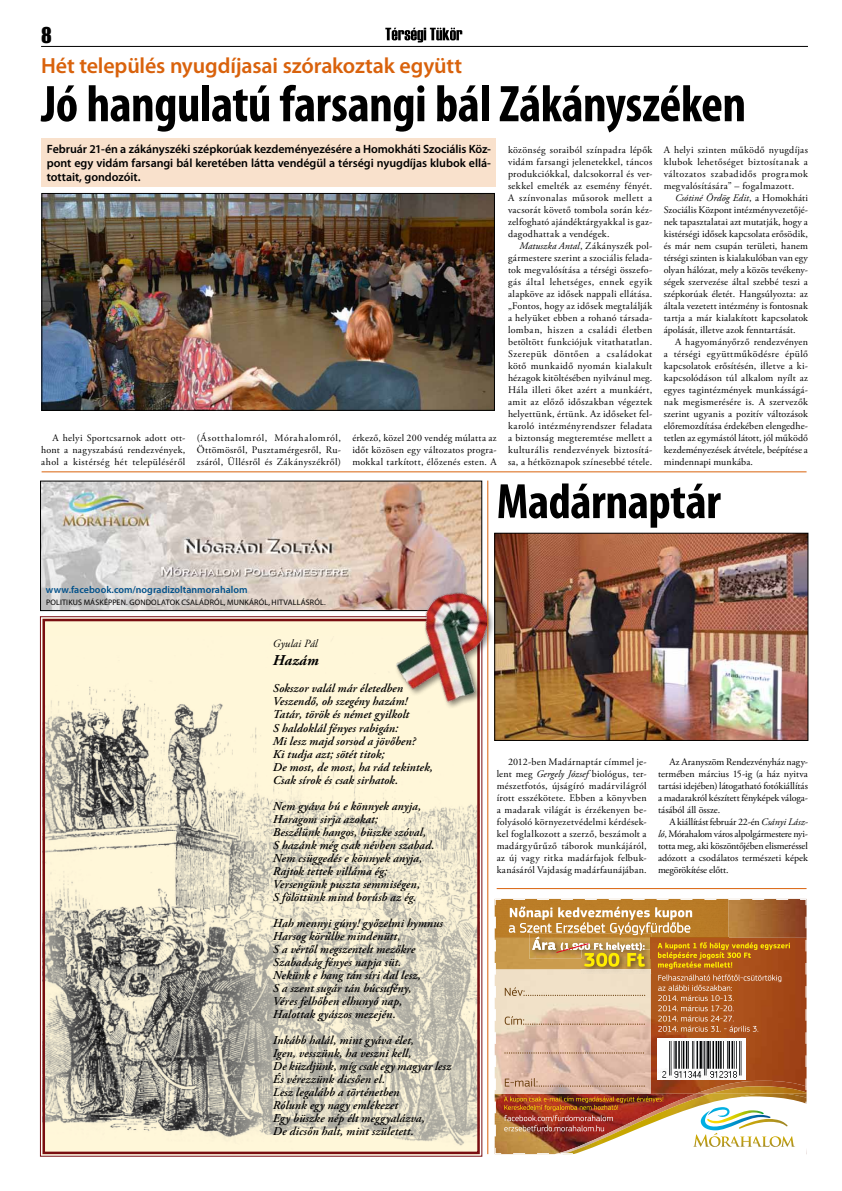
<style>
.page{position:relative;width:842px;height:1191px;background:#fff}
.page>*{position:absolute;margin:0;border:0;box-sizing:border-box;transform-origin:0 0}
.t1{font:700 condensed 52px "Myriad Pro";letter-spacing:-.01em;color:#000}
.t2{font:700 condensed 50px "Myriad Pro";letter-spacing:-.01em;color:#000}
.t3{font:600 22px "Myriad Pro";letter-spacing:-.01em;color:#d9620c}
.t4{font:20px "Impact";color:#000}
.t5{font:italic 700 15px "Adobe Garamond Pro";letter-spacing:.015em;color:#000}
.t6{font:italic 600 12px/13px "Adobe Garamond Pro";letter-spacing:.005em;color:#000}
.t7{font:600 12px/14px "Myriad Pro";letter-spacing:-.005em;color:#000;text-align:justify}
.t8{font:italic 11px "Adobe Garamond Pro";letter-spacing:.005em;color:#000}
.t9{font:10px/12px "Adobe Garamond Pro";letter-spacing:.02em;color:#000;text-align:justify}
.t10{font:600 10px "Myriad Pro";color:#00508a}
.t11{font:8px "Myriad Pro";letter-spacing:.025em;color:#000}
.s1{font-style:italic}
</style>
<div class="page">
<hr style="left:41px;top:46px;width:767px;height:1px;background:#000">
<svg style="left:385px;top:28px;width:77px;height:14px"></svg>
<img style="left:42px;top:483px;width:438px;height:126px">
<div style="left:40px;top:481px;width:442px;height:130px;border:1px solid #000"></div>
<div style="left:42px;top:138px;width:454px;height:49px;background:#f9e1cc"></div>
<svg style="left:40px;top:616px;width:443px;height:541px;background:#d5ceba"></svg>
<div style="left:43px;top:619px;width:437px;height:535px;border:2px solid #790e11"></div>
<svg style="left:495px;top:899px;width:311px;height:255px;background:#ab5e28"></svg>
<img style="left:495px;top:969px;width:156px;height:124px">
<svg style="left:495px;top:1055px;width:1px;height:12px"></svg>
<svg style="left:495px;top:1078px;width:1px;height:12px"></svg>
<svg style="left:504px;top:1052px;width:140px;height:1px"></svg>
<svg style="left:505px;top:906px;width:285px;height:127px;background:#c8945c"></svg>
<img style="left:658px;top:1038px;width:87px;height:40px">
<img style="left:504px;top:1078px;width:302px;height:76px">
<img style="left:44px;top:195px;width:449px;height:213px">
<div style="left:42px;top:193px;width:453px;height:217px;border:1px solid #000"></div>
<img style="left:385px;top:576px;width:109px;height:145px">
<hr style="left:42px;top:471px;width:764px;height:1px;background:#d9620c">
<img style="left:496px;top:535px;width:310px;height:203px">
<div style="left:494px;top:533px;width:314px;height:207px;border:1px solid #000"></div>
<hr style="left:497px;top:888px;width:309px;height:1px;background:#d9620c">
<hr style="left:487px;top:480px;width:1px;height:674px;background:#d9620c">
<h3 class="t4" style="left:41px;top:20px;width:12px">8</h3>
<h3 class="t3" style="left:41px;top:52px;width:423px">Hét település nyugdíjasai szórakoztak együtt</h3>
<h1 class="t1" style="left:41px;top:71px;width:707px">Jó hangulatú farsangi bál Zákányszéken</h1>
<p class="t7" style="left:47px;top:141px;width:446px">Február 21-én a zákányszéki szépkorúak kezdeményezésére a Homokháti Szociális Köz&shy;pont egy vidám farsangi bál keretében látta vendégül a térségi nyugdíjas klubok ellá&shy;tottait, gondozóit.</p>
<p class="t9" style="left:664px;top:144px;width:146px">A helyi szinten működő nyugdíjas klubok lehetőséget biztosítanak a változatos szabadidős programok megvalósítására” – fogalmazott.</p>
<p class="t9" style="left:664px;top:192px;width:146px;text-indent:11px"><span class="s1">Csótiné Ördög Edit</span>, a Homokháti Szociális Központ intézményvezetőjé&shy;nek tapasztalatai azt mutatják, hogy a kistérségi idősek kapcsolata erősödik, és már nem csupán területi, hanem térségi szinten is kialakulóban van egy olyan hálózat, mely a közös tevékeny&shy;ségek szervezése által szebbé teszi a szépkorúak életét. Hangsúlyozta: az általa vezetett intézmény is fontosnak tartja a már kialakított kapcsolatok ápolását, illetve azok fenntartását.</p>
<p class="t9" style="left:664px;top:336px;width:146px;text-indent:11px">A hagyományőrző rendezvényen a térségi együttműködésre épülő kapcsolatok erősítésén, illetve a ki&shy;kapcsolódáson túl alkalom nyílt az egyes tagintézmények munkásságá&shy;nak megismerésére is. A szervezők szerint ugyanis a pozitív változások előremozdítása érdekében elengedhe&shy;tetlen az egymástól látott, jól működő kezdeményezések átvétele, beépítése a mindennapi munkába.</p>
<h2 class="t2" style="left:497px;top:470px;width:226px">Madárnaptár</h2>
<p class="t9" style="left:508px;top:144px;width:146px">közönség soraiból színpadra lépők vidám farsangi jelenetekkel, táncos produkciókkal, dalcsokorral és ver&shy;sekkel emelték az esemény fényét.<br>A színvonalas műsorok mellett a vacsorát követő tombola során kéz&shy;zelfogható ajándéktárgyakkal is gaz&shy;dagodhattak a vendégek.</p>
<p class="t9" style="left:508px;top:240px;width:146px;text-indent:11px"><span class="s1">Matuszka Antal</span>, Zákányszék pol&shy;gármestere szerint a szociális felada&shy;tok megvalósítása a térségi összefo&shy;gás által lehetséges, ennek egyik alapköve az idősek nappali ellátása. „Fontos, hogy az idősek megtalálják a helyüket ebben a rohanó társada&shy;lomban, hiszen a családi életben betöltött funkciójuk vitathatatlan.<br>Szerepük döntően a családokat kötő munkaidő nyomán kialakult hézagok kitöltésében nyilvánul meg.<br>Hála illeti őket azért a munkáért, amit az előző időszakban végeztek helyettünk, értünk. Az időseket fel&shy;karoló intézményrendszer feladata a biztonság megteremtése mellett a kulturális rendezvények biztosítá&shy;sa, a hétköznapok színesebbé tétele.</p>
<p class="t9" style="left:41px;top:432px;width:146px;text-indent:11px">A helyi Sportcsarnok adott ott&shy;hont a nagyszabású rendezvények, ahol a kistérség hét településéről</p>
<p class="t9" style="left:197px;top:432px;width:146px">(Ásotthalomról, Mórahalomról, Öttömösről, Pusztamérgesről, Ru&shy;zsáról, Üllésről és Zákányszékről)</p>
<p class="t9" style="left:352px;top:432px;width:146px">érkező, közel 200 vendég múlatta az időt közösen egy változatos progra&shy;mokkal tarkított, élőzenés esten. A</p>
<p class="t10" style="left:46px;top:583px;width:203px">www.facebook.com/nogradizoltanmorahalom</p>
<p class="t11" style="left:46px;top:597px;width:44px">POLITIKUS MÁSK</p>
<p class="t11" style="left:104px;top:597px;width:38px">ÉPPEN. GONDO</p>
<p class="t11" style="left:157px;top:597px;width:10px">LATOK</p>
<p class="t11" style="left:181px;top:597px;width:24px">CSALÁDR</p>
<p class="t11" style="left:214px;top:597px;width:31px">ÓL, MUNKÁR</p>
<p class="t11" style="left:259px;top:597px;width:69px">ÓL, HITVALLÁSRÓL.</p>
<p class="t8" style="left:273px;top:637px;width:46px">Gyulai Pál</p>
<h3 class="t5" style="left:273px;top:652px;width:47px">Hazám</h3>
<p class="t6" style="left:273px;top:682px;width:162px">Sokszor valál már életedben<br>Veszendő, oh szegény hazám!<br>Tatár, török és német gyilkolt<br>S haldoklál fényes rabigán:<br>Mi lesz majd sorsod a jövőben?<br>Ki tudja azt; sötét titok;<br>De most, de most, ha rád tekintek,<br>Csak sírok és csak sirhatok.</p>
<p class="t6" style="left:273px;top:800px;width:163px">Nem gyáva bú e könnyek anyja,<br>Haragom sirja azokat;<br>Beszélünk hangos, büszke szóval,<br>S hazánk még csak névben szabad.<br>Nem csüggedés e könnyek anyja,<br>Rajtok tettek villáma ég;<br>Versengünk puszta semmiségen,<br>S fölöttünk mind borúsb az ég.</p>
<p class="t6" style="left:273px;top:917px;width:172px">Hah mennyi gúny! győzelmi hymnus<br>Harsog körűlbe mindenütt,<br>S a vértől megszentelt mezőkre<br>Szabadság fényes napja süt.<br>Nekünk e hang tán síri dal lesz,<br>S a szent sugár tán búcsufény,<br>Véres felhőben elhunyó nap,<br>Halottak gyászos mezején.</p>
<p class="t6" style="left:273px;top:1034px;width:180px">Inkább halál, mint gyáva élet,<br>Igen, vesszünk, ha veszni kell,<br>De küzdjünk, míg csak egy magyar lesz<br>És vérezzünk dicsően el.<br>Lesz legalább a történetben<br>Rólunk egy nagy emlékezet<br>Egy büszke nép élt meggyalázva,<br>De dicsőn halt, mint született.</p>
<p class="t9" style="left:497px;top:756px;width:151px;text-indent:11px">2012-ben Madárnaptár címmel je&shy;lent meg <span class="s1">Gergely József</span> biológus, ter&shy;mészetfotós, újságíró madárvilágról írott esszékötete. Ebben a könyvben a madarak világát is érzékenyen be&shy;folyásoló környezetvédelmi kérdések&shy;kel foglalkozott a szerző, beszámolt a madárgyűrűző táborok munkájáról, az új vagy ritka madárfajok felbuk&shy;kanásáról Vajdaság madárfaunájában.</p>
<p class="t9" style="left:658px;top:756px;width:151px;text-indent:11px">Az Aranyszöm Rendezvényház nagy&shy;termében március 15-ig (a ház nyitva tartási idejében) látogatható fotókiállítás a madarakról készített fényképek váloga&shy;tásából áll össze.</p>
<p class="t9" style="left:658px;top:816px;width:151px;text-indent:11px">A kiállítást február 22-én <span class="s1">Csányi Lász&shy;ló</span>, Mórahalom város alpolgármestere nyi&shy;totta meg, aki köszöntőjében elismeréssel adózott a csodálatos természeti képek megörökítése előtt.</p>
</div>
